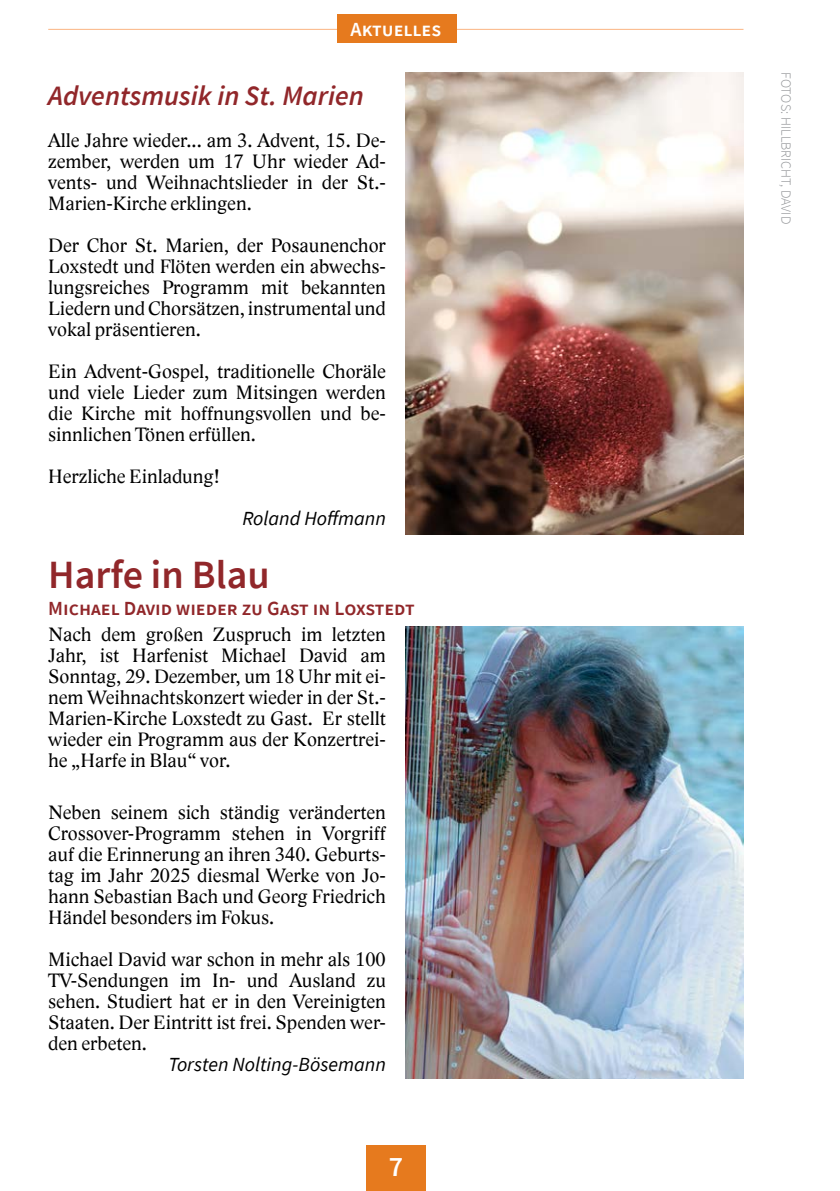
<style>
.page{position:relative;width:840px;height:1191px;background:#fff}
.page>*{position:absolute;margin:0;border:0;box-sizing:border-box;transform-origin:0 0}
.t1{font:600 40px "Source Sans Pro";color:#91272a}
.t2{font:italic 600 28px "Source Sans Pro";color:#91272a}
.t3{font:600 28px "Source Sans Pro";color:#fff}
.t4{font:20px/21px "Lido STFCE";color:#000;text-align:justify}
.t5{font:italic 20px "Source Sans Pro";color:#000}
.t6{font:600 20px "Source Sans Pro";color:#91272a}
.t7{font:600 20px "Source Sans Pro";color:#fff}
.t8{font:300 14px "Source Sans Pro";color:#939598}
</style>
<div class="page">
<div style="left:366px;top:1145px;width:59px;height:46px;background:#e67a1e"></div>
<hr style="left:48px;top:29px;width:695px;height:1px;background:#fbb482">
<div style="left:337px;top:14px;width:119px;height:29px;background:#e67a1e"></div>
<img style="left:405px;top:626px;width:338px;height:453px">
<img style="left:405px;top:72px;width:338px;height:462px">
<p class="t7" style="left:350px;top:16px;width:92px">Aktuelles</p>
<h2 class="t2" style="left:48px;top:77px;width:317px">Adventsmusik in St. Marien</h2>
<p class="t4" style="left:48px;top:130px;width:339px">Alle Jahre wieder... am 3. Advent, 15. De&shy;zember, werden um 17 Uhr wieder Ad&shy;vents- und Weihnachtslieder in der St.- Marien-Kirche erklingen.</p>
<p class="t4" style="left:48px;top:235px;width:339px">Der Chor St. Marien, der Posaunenchor Loxstedt und Flöten werden ein abwechs&shy;lungsreiches Programm mit bekannten Liedern und Chorsätzen, instrumental und vokal präsentieren.</p>
<p class="t4" style="left:48px;top:361px;width:339px">Ein Advent-Gospel, traditionelle Choräle und viele Lieder zum Mitsingen werden die Kirche mit hoffnungsvollen und be&shy;sinnlichen Tönen erfüllen.</p>
<p class="t4" style="left:48px;top:466px;width:173px">Herzliche Einladung!</p>
<p class="t5" style="left:242px;top:506px;width:145px">Roland Hoffmann</p>
<h1 class="t1" style="left:48px;top:548px;width:223px">Harfe in Blau</h1>
<p class="t6" style="left:48px;top:595px;width:368px">Michael David wieder zu Gast in Loxstedt</p>
<p class="t4" style="left:48px;top:623px;width:339px">Nach dem großen Zuspruch im letzten Jahr, ist Harfenist Michael David am Sonntag, 29. Dezember, um 18 Uhr mit ei&shy;nem Weihnachtskonzert wieder in der St.- Marien-Kirche Loxstedt zu Gast. Er stellt wieder ein Programm aus der Konzertrei&shy;he „Harfe in Blau“ vor.</p>
<p class="t4" style="left:48px;top:802px;width:339px">Neben seinem sich ständig veränderten Crossover-Programm stehen in Vorgriff auf die Erinnerung an ihren 340. Geburts&shy;tag im Jahr 2025 diesmal Werke von Jo&shy;hann Sebastian Bach und Georg Friedrich Händel besonders im Fokus.</p>
<p class="t4" style="left:48px;top:949px;width:339px">Michael David war schon in mehr als 100<br>TV-Sendungen im In- und Ausland zu sehen. Studiert hat er in den Vereinigten Staaten. Der Eintritt ist frei. Spenden wer&shy;den erbeten.</p>
<p class="t5" style="left:168px;top:1052px;width:219px">Torsten Nolting-Bösemann</p>
<h2 class="t3" style="left:388px;top:1148px;width:16px">7</h2>
<p class="t8" style="left:794px;top:72px;width:154px;rotate:90deg">FOTOS: HILLBRICHT, DAVID</p>
</div>
